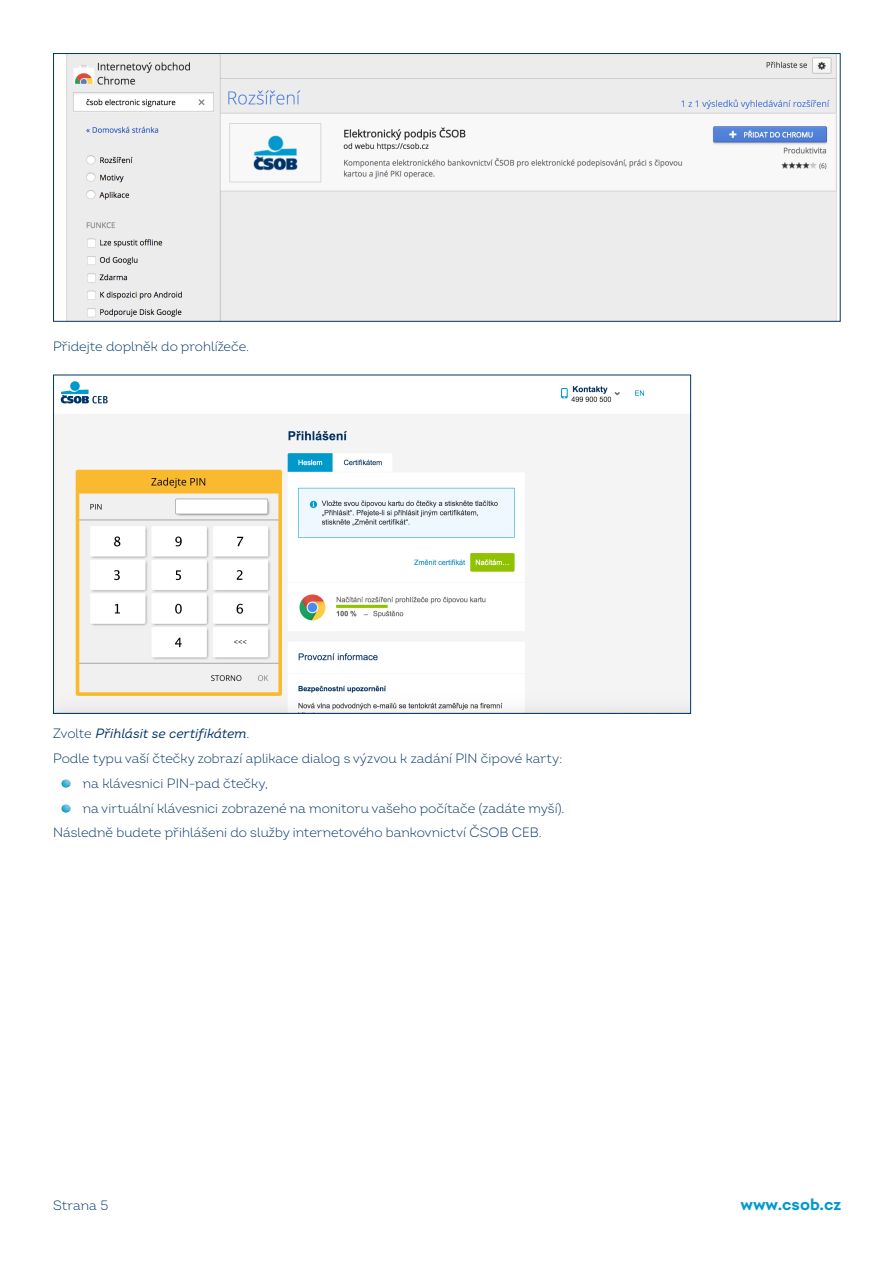
<style>
.page{position:relative;width:893px;height:1263px;background:#fff}
.page>*{position:absolute;margin:0;border:0;box-sizing:border-box;transform-origin:0 0}
.t1{font:700 16.5px "Intro";color:#0099cd}
.normal_text{font:300 13.5px "Intro";color:#036}
.normal_odrazky{font:300 13.5px "Intro";color:#036}
.normal_text-2{font:italic 13.5px "Intro";color:#036}
.s1{font-weight:300;font-style:normal}
</style>
<div class="page">
<img style="left:66px;top:55px;width:771px;height:265px">
<img style="left:55px;top:381px;width:634px;height:331px">
<svg style="left:62px;top:779px;width:8px;height:9px"></svg>
<svg style="left:62px;top:804px;width:8px;height:8px"></svg>
<p class="normal_text" style="left:53px;top:338px;width:198px">Přidejte doplněk do prohlížeče.</p>
<p class="normal_text-2" style="left:53px;top:725px;width:198px"><span class="s1">Zvolte</span> Přihlásit se certifikátem<span class="s1">.</span></p>
<p class="normal_text" style="left:53px;top:750px;width:511px">Podle typu vaší čtečky zobrazí aplikace dialog s výzvou k zadání PIN čipové karty:</p>
<p class="normal_odrazky" style="left:83px;top:775px;width:186px">na klávesnici PIN-pad čtečky,</p>
<p class="normal_odrazky" style="left:83px;top:800px;width:483px">na virtuální klávesnici zobrazené na monitoru vašeho počítače (zadáte myší).</p>
<p class="normal_text" style="left:53px;top:824px;width:490px">Následně budete přihlášeni do služby internetového bankovnictví ČSOB CEB.</p>
<p class="normal_text" style="left:53px;top:1197px;width:57px">Strana 5</p>
<p class="t1" style="left:740px;top:1194px;width:102px">www.csob.cz</p>
</div>
